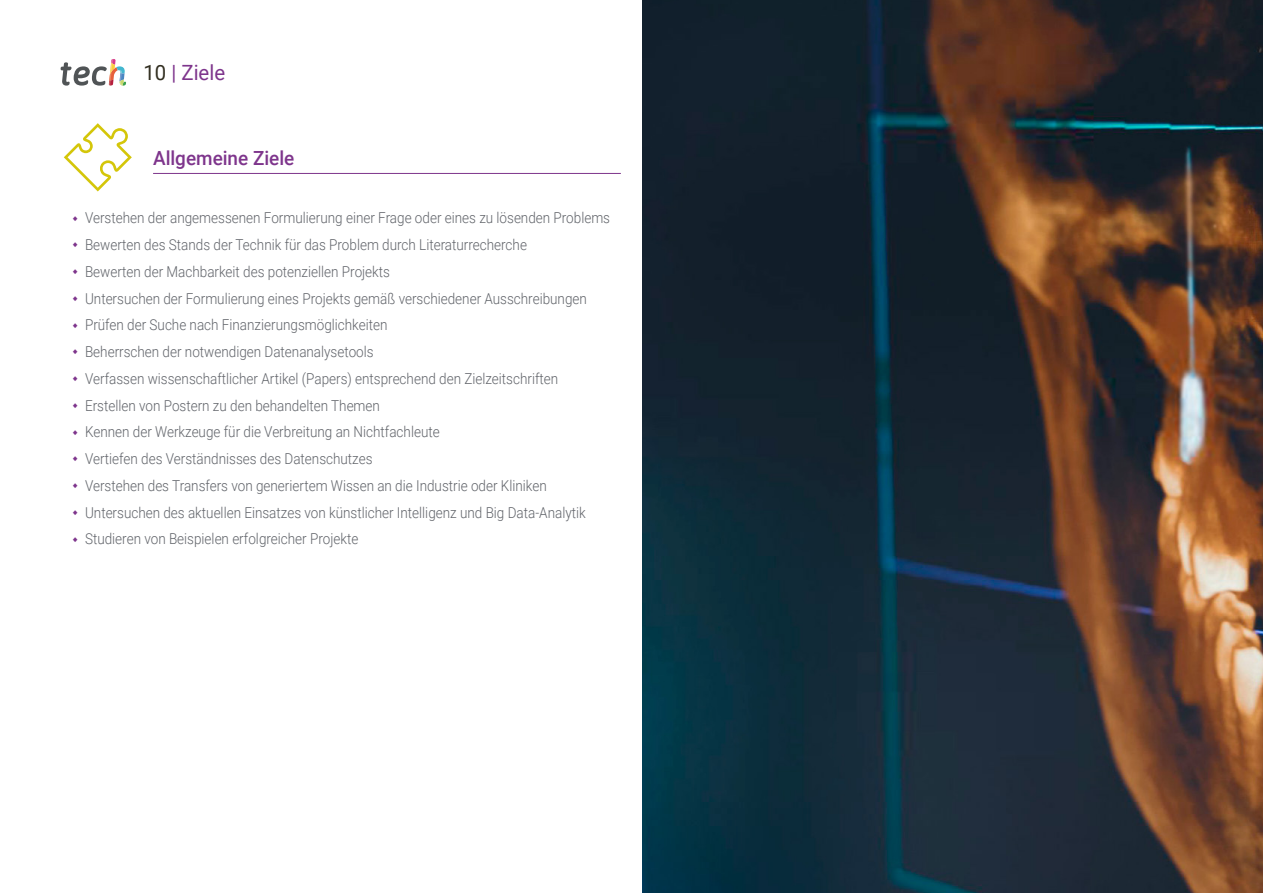
<style>
.page{position:relative;width:1263px;height:893px;background:#fff}
.page>*{position:absolute;margin:0;border:0;box-sizing:border-box;transform-origin:0 0}
.t1{font:21px "Roboto";color:#7e358c}
.t2{font:500 19.5px "Roboto";color:#7e358c}
.t3{font:300 15px/26.7px "Roboto";color:#61646a;scale:.9 1}
.s1{color:#312e20}
</style>
<div class="page">
<hr style="left:153px;top:173px;width:468px;height:1px;background:#7e358c">
<svg style="left:64px;top:123px;width:68px;height:68px"></svg>
<img style="left:642px;top:0;width:621px;height:893px">
<svg style="left:61px;top:59px;width:65px;height:27px"></svg>
<h1 class="t1" style="left:144px;top:57px;width:83px"><span class="s1">10</span> | Ziele</h1>
<h2 class="t2" style="left:153px;top:144px;width:143px">Allgemeine Ziele</h2>
<p class="t3" style="left:85px;top:204px;width:585px">Verstehen der angemessenen Formulierung einer Frage oder eines zu lösenden Problems Bewerten des Stands der Technik für das Problem durch Literaturrecherche<br>Bewerten der Machbarkeit des potenziellen Projekts<br>Untersuchen der Formulierung eines Projekts gemäß verschiedener Ausschreibungen Prüfen der Suche nach Finanzierungsmöglichkeiten<br>Beherrschen der notwendigen Datenanalysetools<br>Verfassen wissenschaftlicher Artikel (Papers) entsprechend den Zielzeitschriften Erstellen von Postern zu den behandelten Themen<br>Kennen der Werkzeuge für die Verbreitung an Nichtfachleute<br>Vertiefen des Verständnisses des Datenschutzes<br>Verstehen des Transfers von generiertem Wissen an die Industrie oder Kliniken Untersuchen des aktuellen Einsatzes von künstlicher Intelligenz und Big Data-Analytik Studieren von Beispielen erfolgreicher Projekte</p>
</div>
